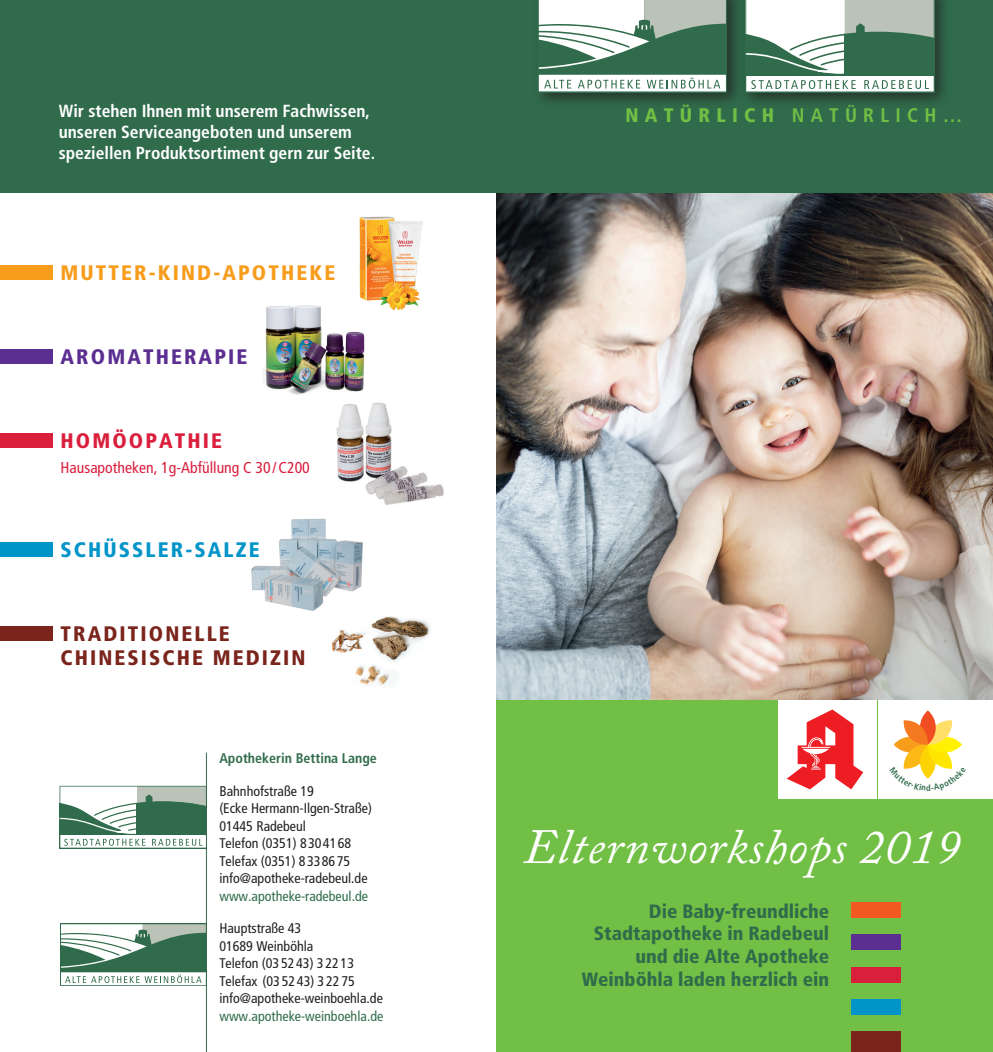
<style>
.page{position:relative;width:993px;height:1052px;background:#fff}
.page>*{position:absolute;margin:0;border:0;box-sizing:border-box;transform-origin:0 0}
.t1{font:italic 49px "Adobe Caslon";letter-spacing:.02em;color:#fff}
.t2{font:900 condensed 21px/24.5px "Frutiger";letter-spacing:.1em;color:#7a241c}
.t3{font:900 condensed 21px "Frutiger";letter-spacing:.1em;color:#f89c1c}
.t4{font:900 condensed 21px "Frutiger";letter-spacing:.1em;color:#0094c8}
.t5{font:900 condensed 21px "Frutiger";letter-spacing:.1em;color:#5b2e91}
.t6{font:900 condensed 21px "Frutiger";letter-spacing:.1em;color:#da1f3d}
.t7{font:700 condensed 19.6px "Frutiger";letter-spacing:.32em;color:#71bf44}
.t8{font:900 condensed 19.25px/22.8px "Frutiger";color:#306c4b;text-align:right}
.t9{font:700 condensed 17.5px/21px "Frutiger";color:#fff}
.t10{font:condensed 15.75px "Frutiger";color:#da1f3d}
.t11{font:condensed 14px/17.5px "Frutiger";color:#231f20}
.t12{font:condensed 14px "Frutiger";color:#306c4b}
.t13{font:700 condensed 14px "Frutiger";color:#306c4b}
.s1{font-weight:900}
</style>
<div class="page">
<div style="left:496px;top:699px;width:496px;height:353px;background:#71bf44"></div>
<div style="left:778px;top:699px;width:98px;height:100px;background:#fff"></div>
<svg style="left:786px;top:709px;width:76px;height:80px"></svg>
<div style="left:877px;top:699px;width:115px;height:100px;background:#fff"></div>
<svg style="left:919px;top:710px;width:16px;height:34px"></svg>
<img style="left:496px;top:192px;width:496px;height:507px">
<div style="left:0;top:0;width:992px;height:192px;background:#306c4b"></div>
<div style="left:60px;top:835px;width:147px;height:13px;background:#b8ccc1"></div>
<svg style="left:61px;top:845px;width:145px;height:2px"></svg>
<svg style="left:60px;top:786px;width:146px;height:59px"></svg>
<div style="left:60px;top:923px;width:146px;height:63px;background:#306c4b"></div>
<div style="left:61px;top:972px;width:145px;height:13px;background:#fff"></div>
<svg style="left:65px;top:974px;width:136px;height:9px"></svg>
<svg style="left:61px;top:924px;width:145px;height:44px"></svg>
<hr style="left:206px;top:752px;width:1px;height:300px;background:#306c4b">
<img style="left:331px;top:616px;width:99px;height:70px">
<img style="left:336px;top:402px;width:108px;height:103px">
<div style="left:0;top:265px;width:52px;height:15px;background:#f89c1c"></div>
<div style="left:0;top:349px;width:52px;height:15px;background:#5b2e91"></div>
<div style="left:0;top:434px;width:52px;height:14px;background:#da1f3d"></div>
<div style="left:0;top:542px;width:52px;height:15px;background:#0094c8"></div>
<div style="left:0;top:626px;width:52px;height:15px;background:#7a241c"></div>
<img style="left:251px;top:518px;width:112px;height:93px">
<img style="left:262px;top:305px;width:103px;height:90px">
<div style="left:851px;top:934px;width:49px;height:16px;background:#5b2e91"></div>
<div style="left:851px;top:902px;width:49px;height:16px;background:#f15921"></div>
<div style="left:851px;top:966px;width:49px;height:16px;background:#da1f3d"></div>
<div style="left:851px;top:999px;width:49px;height:15px;background:#0094c8"></div>
<div style="left:851px;top:1031px;width:49px;height:21px;background:#7a241c"></div>
<div style="left:531px;top:0;width:212px;height:109px;background:#231f20;opacity:.75"></div>
<svg style="left:537px;top:0;width:189px;height:92px"></svg>
<div style="left:538px;top:75px;width:187px;height:16px;background:#fff"></div>
<svg style="left:544px;top:80px;width:27px;height:8px"></svg>
<svg style="left:577px;top:80px;width:63px;height:9px"></svg>
<svg style="left:646px;top:78px;width:74px;height:11px"></svg>
<svg style="left:538px;top:0;width:187px;height:69px"></svg>
<div style="left:738px;top:0;width:213px;height:109px;background:#231f20;opacity:.75"></div>
<div style="left:745px;top:75px;width:189px;height:17px;background:#94b3a2"></div>
<div style="left:746px;top:74px;width:187px;height:17px;background:#fff"></div>
<svg style="left:745px;top:0;width:189px;height:89px"></svg>
<img style="left:353px;top:216px;width:70px;height:97px">
<svg style="left:893px;top:720px;width:69px;height:59px"></svg>
<p class="t9" style="left:59px;top:101px;width:318px">Wir stehen Ihnen mit unserem Fachwissen, unseren Serviceangeboten und unserem speziellen Produktsortiment gern zur Seite.</p>
<h3 class="t7" style="left:625px;top:103px;width:338px"><span class="s1">NATÜRLICH</span> NATÜRLICH…</h3>
<h2 class="t3" style="left:61px;top:260px;width:276px">MUTTER-KIND-APOTHEKE</h2>
<h2 class="t5" style="left:61px;top:344px;width:188px">AROMATHERAPIE</h2>
<h2 class="t6" style="left:61px;top:428px;width:163px">HOMÖOPATHIE</h2>
<p class="t10" style="left:61px;top:458px;width:251px">Hausapotheken, 1g-Abfüllung C 30 /C200</p>
<h2 class="t4" style="left:61px;top:537px;width:200px">SCHÜSSLER-SALZE</h2>
<h2 class="t2" style="left:61px;top:621px;width:246px">TRADITIONELLE<br>CHINESISCHE MEDIZIN</h2>
<p class="t13" style="left:219px;top:750px;width:159px">Apothekerin Bettina Lange</p>
<p class="t11" style="left:219px;top:782px;width:154px">Bahnhofstraße 19<br>(Ecke Hermann-Ilgen-Straße)<br>01445 Radebeul<br>Telefon (0351) 8304168<br>Telefax (0351) 8338675 info@apotheke-radebeul.de</p>
<p class="t12" style="left:219px;top:888px;width:150px">www.apotheke-radebeul.de</p>
<p class="t11" style="left:219px;top:919px;width:165px">Hauptstraße 43<br>01689 Weinböhla<br>Telefon (03 52 43) 3 22 13<br>Telefax (03 52 43) 3 22 75 info@apotheke-weinboehla.de</p>
<p class="t12" style="left:219px;top:1007px;width:165px">www.apotheke-weinboehla.de</p>
<h1 class="t1" style="left:523px;top:820px;width:438px">Elternworkshops 2019</h1>
<h3 class="t8" style="left:581px;top:899px;width:249px">Die Baby-freundliche<br>Stadtapotheke in Radebeul und die Alte Apotheke<br>Weinböhla laden herzlich ein</h3>
</div>
